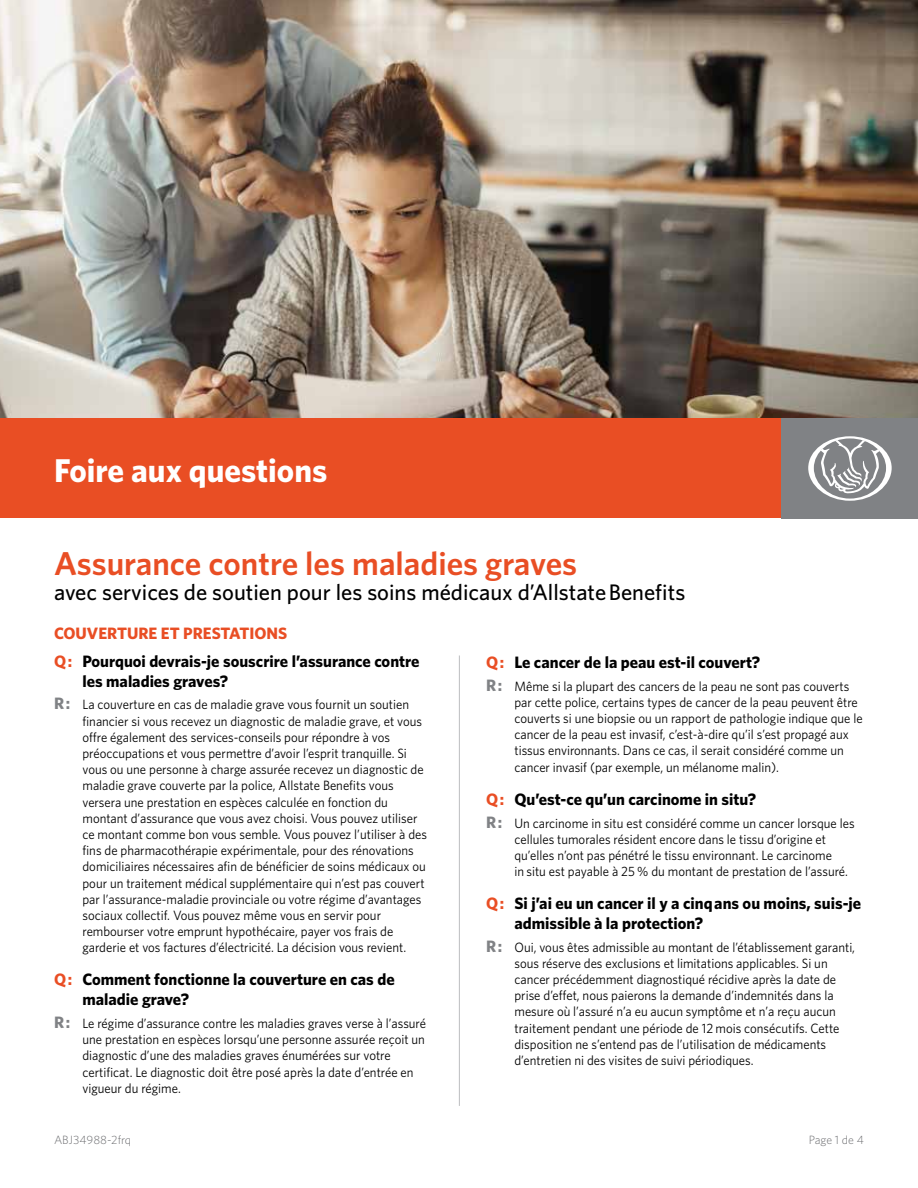
<style>
.page{position:relative;width:918px;height:1188px;background:#fff}
.page>*{position:absolute;margin:0;border:0;box-sizing:border-box;transform-origin:0 0}
.t1{font:600 33px "Whitney";color:#e94e24}
.t2{font:700 33px "Whitney";color:#fff}
.t3{font:500 22.5px "Whitney";color:#000}
.t4{font:700 16.5px/19.5px "Whitney";color:#000}
.t5{font:700 16.5px "Whitney";color:#e94e24}
.t6{font:13.5px/16.2px "Whitney";color:#000;scale:.95 1}
.t7{font:300 12px "Whitney";color:#6b6c6f}
.s1{color:#e94e24}
.s2{font-weight:700;font-size:16.5px;color:#808285}
</style>
<div class="page">
<img style="left:0;top:0;width:918px;height:418px">
<div style="left:0;top:418px;width:918px;height:100px;background:#e94e24"></div>
<div style="left:782px;top:418px;width:136px;height:100px;background:#808285"></div>
<svg style="left:808px;top:436px;width:84px;height:65px"></svg>
<hr style="left:459px;top:656px;width:1px;height:450px;background:#bcbec0">
<h1 class="t2" style="left:54px;top:448px;width:275px">Foire aux questions</h1>
<h1 class="t1" style="left:54px;top:541px;width:525px">Assurance contre les maladies graves</h1>
<h2 class="t3" style="left:54px;top:578px;width:633px">avec services de soutien pour les soins médicaux d’Allstate Benefits</h2>
<p class="t5" style="left:54px;top:622px;width:235px">COUVERTURE ET PRESTATIONS</p>
<p class="t4" style="left:82px;top:651px;width:339px;text-indent:-28px"><span class="s1">Q :</span> Pourquoi devrais-je souscrire l’assurance contre les maladies graves?</p>
<p class="t6" style="left:82px;top:696px;width:364px;text-indent:-28px"><span class="s2">R :</span> La couverture en cas de maladie grave vous fournit un soutien financier si vous recevez un diagnostic de maladie grave, et vous offre également des services-conseils pour répondre à vos préoccupations et vous permettre d’avoir l’esprit tranquille. Si vous ou une personne à charge assurée recevez un diagnostic de maladie grave couverte par la police, Allstate Benefits vous versera une prestation en espèces calculée en fonction du montant d’assurance que vous avez choisi. Vous pouvez utiliser ce montant comme bon vous semble. Vous pouvez l’utiliser à des fins de pharmacothérapie expérimentale, pour des rénovations domiciliaires nécessaires afin de bénéficier de soins médicaux ou pour un traitement médical supplémentaire qui n’est pas couvert par l’assurance-maladie provinciale ou votre régime d’avantages sociaux collectif. Vous pouvez même vous en servir pour rembourser votre emprunt hypothécaire, payer vos frais de garderie et vos factures d’électricité. La décision vous revient.</p>
<p class="t4" style="left:82px;top:970px;width:314px;text-indent:-28px"><span class="s1">Q :</span> Comment fonctionne la couverture en cas de maladie grave?</p>
<p class="t6" style="left:82px;top:1015px;width:363px;text-indent:-28px"><span class="s2">R :</span> Le régime d’assurance contre les maladies graves verse à l’assuré une prestation en espèces lorsqu’une personne assurée reçoit un diagnostic d’une des maladies graves énumérées sur votre certificat. Le diagnostic doit être posé après la date d’entrée en vigueur du régime.</p>
<p class="t4" style="left:486px;top:652px;width:276px"><span class="s1">Q :</span> Le cancer de la peau est-il couvert?</p>
<p class="t6" style="left:514px;top:677px;width:368px;text-indent:-28px"><span class="s2">R :</span> Même si la plupart des cancers de la peau ne sont pas couverts par cette police, certains types de cancer de la peau peuvent être couverts si une biopsie ou un rapport de pathologie indique que le cancer de la peau est invasif, c’est-à-dire qu’il s’est propagé aux tissus environnants. Dans ce cas, il serait considéré comme un cancer invasif (par exemple, un mélanome malin).</p>
<p class="t4" style="left:486px;top:789px;width:272px"><span class="s1">Q :</span> Qu’est-ce qu’un carcinome in situ?</p>
<p class="t6" style="left:514px;top:814px;width:360px;text-indent:-28px"><span class="s2">R :</span> Un carcinome in situ est considéré comme un cancer lorsque les cellules tumorales résident encore dans le tissu d’origine et qu’elles n’ont pas pénétré le tissu environnant. Le carcinome<br>in situ est payable à 25 % du montant de prestation de l’assuré.</p>
<p class="t4" style="left:514px;top:893px;width:348px;text-indent:-28px"><span class="s1">Q :</span> Si j’ai eu un cancer il y a cinq ans ou moins, suis-je admissible à la protection?</p>
<p class="t6" style="left:515px;top:938px;width:360px;text-indent:-28px"><span class="s2">R :</span> Oui, vous êtes admissible au montant de l’établissement garanti, sous réserve des exclusions et limitations applicables. Si un cancer précédemment diagnostiqué récidive après la date de prise d’effet, nous paierons la demande d’indemnités dans la mesure où l’assuré n’a eu aucun symptôme et n’a reçu aucun traitement pendant une période de 12 mois consécutifs. Cette disposition ne s’entend pas de l’utilisation de médicaments d’entretien ni des visites de suivi périodiques.</p>
<p class="t7" style="left:54px;top:1131px;width:79px">ABJ34988-2frq</p>
<p class="t7" style="left:809px;top:1131px;width:57px">Page 1 de 4</p>
</div>
